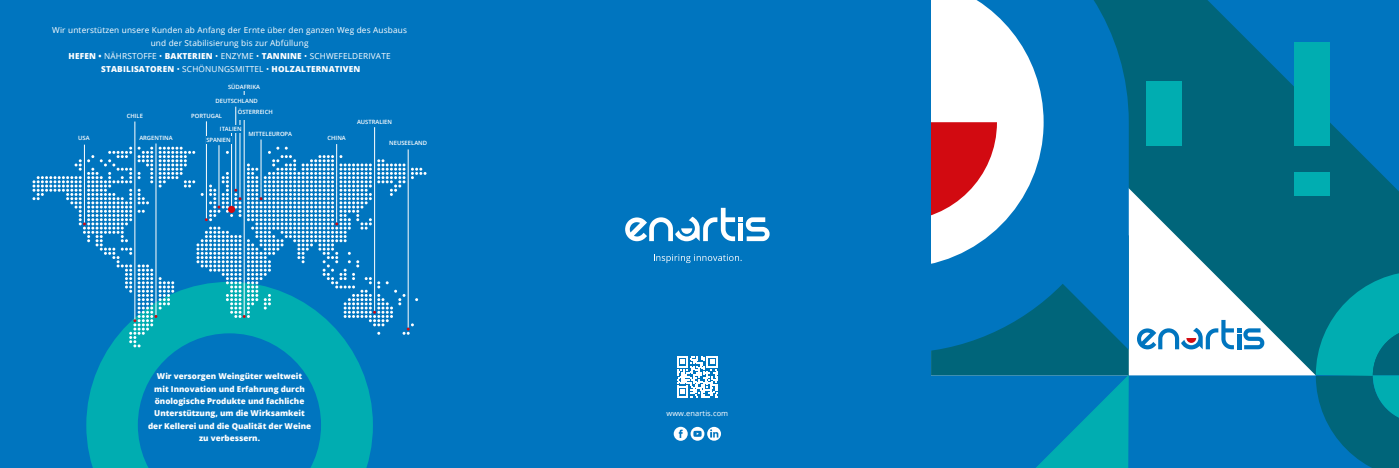
<style>
.page{position:relative;width:1399px;height:468px;background:#fff}
.page>*{position:absolute;margin:0;border:0;box-sizing:border-box;transform-origin:0 0}
.t1{font:8.25px/12.8px "Open Sans";letter-spacing:.02em;color:#fff;text-align:center}
.t2{font:800 8.1px/12.3px "Open Sans";color:#fff;text-align:center}
.t3{font:7.5px "Open Sans";letter-spacing:.01em;color:#fff}
.t4{font:600 5.85px "Open Sans";color:#fff}
.t5{font:600 5.85px "Open Sans";letter-spacing:-.02em;color:#fff}
.s1{font-weight:800}
.s2{font-weight:700}
</style>
<div class="page">
<div style="left:923px;top:0;width:476px;height:468px;background:#00657a"></div>
<div style="left:923px;top:375px;width:476px;height:93px;background:#0075bf"></div>
<svg style="left:1129px;top:188px;width:158px;height:187px;fill:#fff"></svg>
<svg style="left:1207px;top:0;width:192px;height:191px"></svg>
<svg style="left:1024px;top:374px;width:106px;height:94px"></svg>
<div style="left:1147px;top:81px;width:35px;height:65px;background:#00adb1"></div>
<div style="left:1294px;top:43px;width:36px;height:103px;background:#00adb1"></div>
<div style="left:1294px;top:172px;width:36px;height:24px;background:#00adb1"></div>
<svg style="left:1287px;top:273px;width:112px;height:195px"></svg>
<svg style="left:931px;top:353px;width:198px;height:22px"></svg>
<svg style="left:1137px;top:320px;width:127px;height:29px;background:#a9cee7"></svg>
<svg style="left:931px;top:0;width:198px;height:353px;background:#5191bd"></svg>
<div style="left:463px;top:0;width:468px;height:468px;background:#0075bf"></div>
<svg style="left:625px;top:208px;width:145px;height:33px"></svg>
<svg style="left:654px;top:254px;width:88px;height:9px"></svg>
<div style="left:0;top:0;width:463px;height:468px;background:#0075bf"></div>
<svg style="left:86px;top:347px;width:287px;height:121px"></svg>
<svg style="left:677px;top:356px;width:41px;height:41px"></svg>
<svg style="left:674px;top:427px;width:47px;height:14px"></svg>
<svg style="left:33px;top:147px;width:393px;height:200px"></svg>
<hr style="left:231px;top:133px;width:1px;height:77px;background:#fff">
<hr style="left:336px;top:144px;width:1px;height:78px;background:#fff">
<hr style="left:261px;top:139px;width:1px;height:58px;background:#fff">
<hr style="left:219px;top:145px;width:1px;height:60px;background:#fff">
<hr style="left:206px;top:121px;width:1px;height:97px;background:#fff">
<hr style="left:374px;top:127px;width:1px;height:183px;background:#fff">
<hr style="left:408px;top:149px;width:1px;height:178px;background:#fff">
<hr style="left:156px;top:143px;width:1px;height:172px;background:#fff">
<hr style="left:135px;top:121px;width:1px;height:198px;background:#fff">
<hr style="left:84px;top:145px;width:1px;height:77px;background:#fff">
<div style="left:228px;top:206px;width:7px;height:7px;background:#d20a11;border-radius:50%"></div>
<div style="left:206px;top:136px;width:25px;height:8px;background:#0075bf"></div>
<hr style="left:244px;top:86px;width:1px;height:229px;background:#fff">
<hr style="left:236px;top:107px;width:1px;height:82px;background:#fff">
<hr style="left:240px;top:101px;width:1px;height:96px;background:#fff">
<div style="left:218px;top:83px;width:52px;height:8px;background:#0075bf"></div>
<div style="left:237px;top:104px;width:36px;height:16px;background:#0075bf"></div>
<div style="left:206px;top:96px;width:61px;height:9px;background:#0075bf"></div>
<div style="left:218px;top:125px;width:25px;height:8px;background:#0075bf"></div>
<p class="t1" style="left:52px;top:24px;width:356px">Wir unterstützen unsere Kunden ab Anfang der Ernte über den ganzen Weg des Ausbaus und der Stabilisierung bis zur Abfüllung<br><span class="s1">HEFEN</span> <span class="s2">•</span> NÄHRSTOFFE • <span class="s1">BAKTERIEN</span> • ENZYME • <span class="s1">TANNINE</span> • SCHWEFELDERIVATE <span class="s1">STABILISATOREN</span> • SCHÖNUNGSMITTEL • <span class="s1">HOLZALTERNATIVEN</span></p>
<p class="t4" style="left:228px;top:83px;width:33px">SÜDAFRIKA</p>
<p class="t4" style="left:238px;top:108px;width:37px">ÖSTERREICH</p>
<p class="t4" style="left:215px;top:97px;width:44px">DEUTSCHLAND</p>
<p class="t4" style="left:220px;top:125px;width:23px">ITALIEN</p>
<p class="t4" style="left:191px;top:111px;width:32px">PORTUGAL</p>
<p class="t4" style="left:127px;top:112px;width:18px">CHILE</p>
<p class="t4" style="left:248px;top:129px;width:45px">MITTELEUROPA</p>
<p class="t4" style="left:78px;top:134px;width:13px">USA</p>
<p class="t4" style="left:327px;top:134px;width:20px">CHINA</p>
<p class="t4" style="left:139px;top:134px;width:35px">ARGENTINA</p>
<p class="t5" style="left:206px;top:136px;width:26px">SPANIEN</p>
<p class="t4" style="left:357px;top:117px;width:37px">AUSTRALIEN</p>
<p class="t4" style="left:389px;top:138px;width:39px">NEUSEELAND</p>
<p class="t2" style="left:148px;top:370px;width:164px">Wir versorgen Weingüter weltweit<br>mit Innovation und Erfahrung durch önologische Produkte und fachliche<br>Unterstützung, um die Wirksamkeit der Kellerei und die Qualität der Weine zu verbessern.</p>
<p class="t3" style="left:666px;top:408px;width:63px">www.enartis.com</p>
</div>
